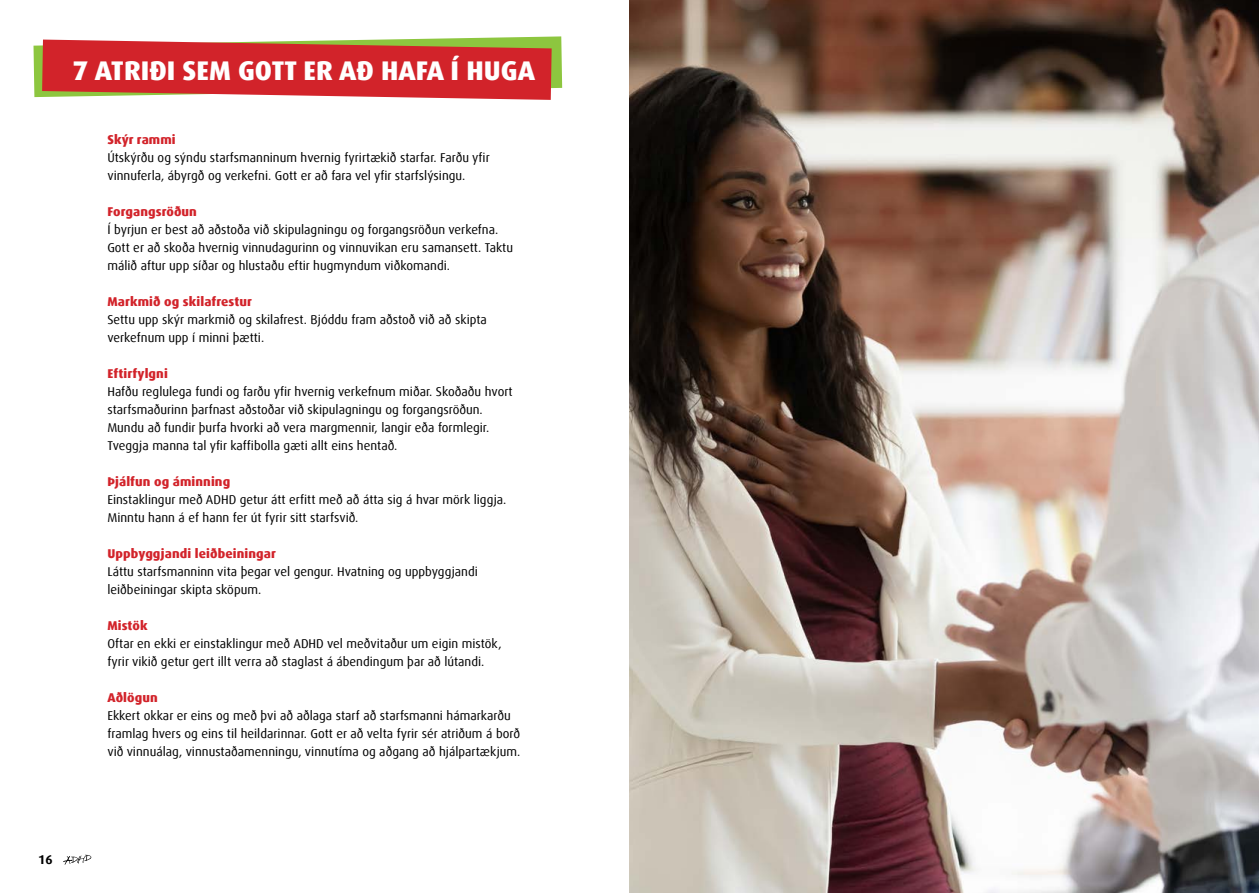
<style>
.page{position:relative;width:1259px;height:893px;background:#fff}
.page>*{position:absolute;margin:0;border:0;box-sizing:border-box;transform-origin:0 0}
.t1{font:800 27px "Dax Offc Pro";color:#fff}
.t2{font:12.75px/18px "Dax Offc Pro";color:#000}
.t3{font:800 12.75px "Dax Offc Pro";letter-spacing:.01em;color:#d2232a}
.t4{font:700 12.75px "Dax Offc Pro";color:#000}
</style>
<div class="page">
<svg style="left:63px;top:855px;width:29px;height:10px"></svg>
<svg style="left:33px;top:36px;width:529px;height:64px;background:#d04e46"></svg>
<img style="left:629px;top:0;width:630px;height:893px">
<h1 class="t1" style="left:73px;top:54px;width:464px">7 ATRIÐI SEM GOTT ER AÐ HAFA Í HUGA</h1>
<p class="t3" style="left:107px;top:131px;width:70px">Skýr rammi</p>
<p class="t2" style="left:107px;top:149px;width:384px">Útskýrðu og sýndu starfsmanninum hvernig fyrirtækið starfar. Farðu yfir vinnuferla, ábyrgð og verkefni. Gott er að fara vel yfir starfslýsingu.</p>
<p class="t3" style="left:107px;top:203px;width:91px">Forgangsröðun</p>
<p class="t2" style="left:107px;top:221px;width:407px">Í byrjun er best að aðstoða við skipulagningu og forgangsröðun verkefna.<br>Gott er að skoða hvernig vinnudagurinn og vinnuvikan eru samansett. Taktu málið aftur upp síðar og hlustaðu eftir hugmyndum viðkomandi.</p>
<p class="t3" style="left:107px;top:293px;width:146px">Markmið og skilafrestur</p>
<p class="t2" style="left:107px;top:311px;width:381px">Settu upp skýr markmið og skilafrest. Bjóddu fram aðstoð við að skipta verkefnum upp í minni þætti.</p>
<p class="t3" style="left:107px;top:365px;width:62px">Eftirfylgni</p>
<p class="t2" style="left:107px;top:383px;width:407px">Hafðu reglulega fundi og farðu yfir hvernig verkefnum miðar. Skoðaðu hvort starfsmaðurinn þarfnast aðstoðar við skipulagningu og forgangsröðun.<br>Mundu að fundir þurfa hvorki að vera margmennir, langir eða formlegir.<br>Tveggja manna tal yfir kaffibolla gæti allt eins hentað.</p>
<p class="t3" style="left:107px;top:473px;width:124px">Þjálfun og áminning</p>
<p class="t2" style="left:107px;top:491px;width:400px">Einstaklingur með ADHD getur átt erfitt með að átta sig á hvar mörk liggja.<br>Minntu hann á ef hann fer út fyrir sitt starfsvið.</p>
<p class="t3" style="left:107px;top:545px;width:170px">Uppbyggjandi leiðbeiningar</p>
<p class="t2" style="left:107px;top:563px;width:372px">Láttu starfsmanninn vita þegar vel gengur. Hvatning og uppbyggjandi leiðbeiningar skipta sköpum.</p>
<p class="t3" style="left:107px;top:617px;width:42px">Mistök</p>
<p class="t2" style="left:107px;top:635px;width:396px">Oftar en ekki er einstaklingur með ADHD vel meðvitaður um eigin mistök, fyrir vikið getur gert illt verra að staglast á ábendingum þar að lútandi.</p>
<p class="t3" style="left:107px;top:689px;width:52px">Aðlögun</p>
<p class="t2" style="left:107px;top:707px;width:414px">Ekkert okkar er eins og með þvi að aðlaga starf að starfsmanni hámarkarðu framlag hvers og eins til heildarinnar. Gott er að velta fyrir sér atriðum á borð við vinnuálag, vinnustaðamenningu, vinnutíma og aðgang að hjálpartækjum.</p>
<p class="t4" style="left:38px;top:851px;width:16px">16</p>
</div>
